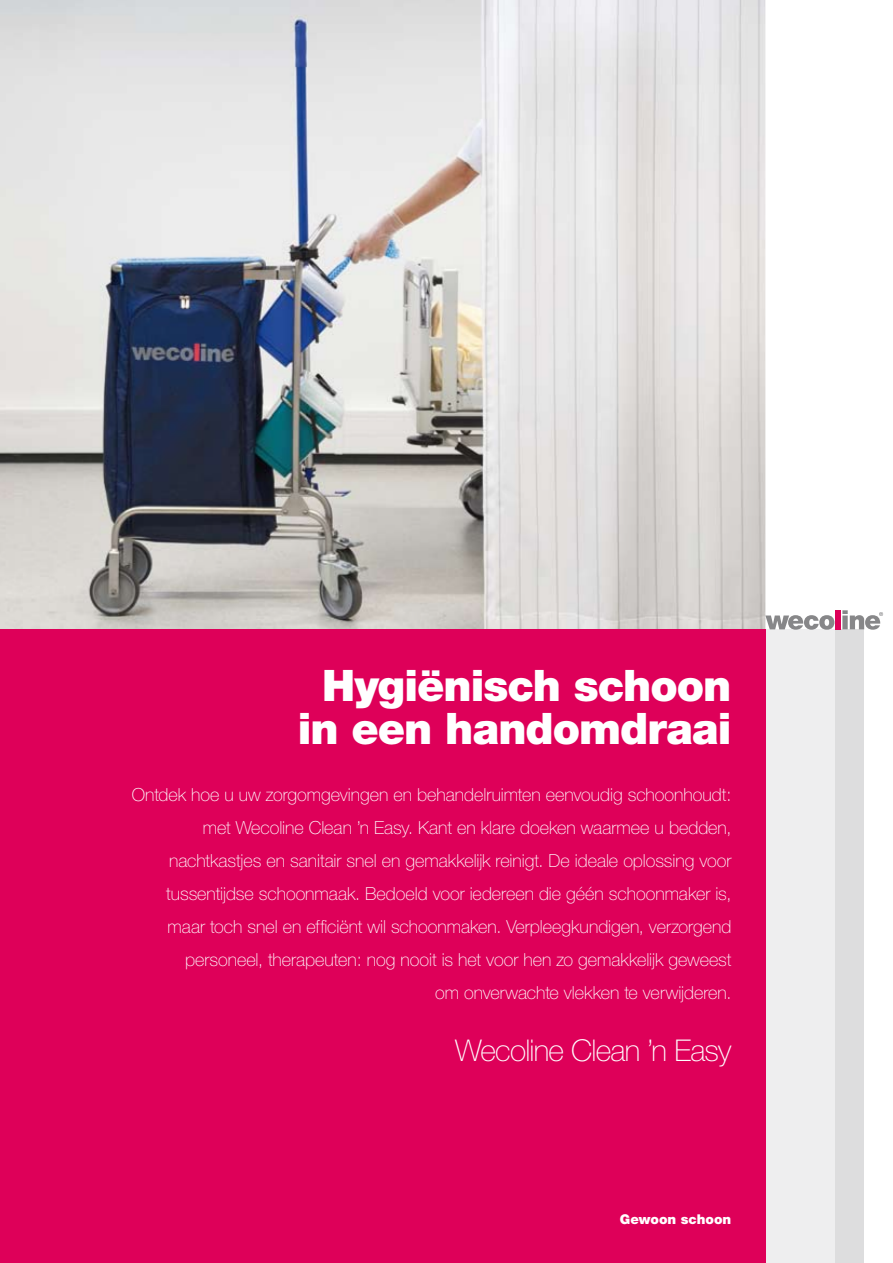
<style>
.page{position:relative;width:893px;height:1263px;background:#fff}
.page>*{position:absolute;margin:0;border:0;box-sizing:border-box;transform-origin:0 0}
.t1{font:900 43.5px/42.9px "Helvetica Neue";letter-spacing:-.025em;color:#fff;text-align:center}
.t2{font:100 30px "Helvetica Neue";letter-spacing:-.025em;color:#fff}
.t3{font:100 18px/33px "Helvetica Neue";color:#fff;text-align:right}
.t4{font:900 13.5px "Helvetica Neue";color:#fff}
</style>
<div class="page">
<img style="left:0;top:0;width:765px;height:629px">
<div style="left:765px;top:629px;width:73px;height:634px;background:#eeeeef"></div>
<div style="left:835px;top:629px;width:29px;height:634px;background:#ddddde"></div>
<div style="left:835px;top:610px;width:5px;height:19px;background:#de0059"></div>
<svg style="left:765px;top:615px;width:69px;height:15px"></svg>
<svg style="left:842px;top:610px;width:41px;height:20px"></svg>
<div style="left:0;top:629px;width:765px;height:634px;background:#de0059"></div>
<h1 class="t1" style="left:298px;top:668px;width:435px">Hygiënisch schoon in een handomdraai</h1>
<p class="t3" style="left:132px;top:780px;width:601px">Ontdek hoe u uw zorgomgevingen en behandelruimten eenvoudig schoonhoudt: met Wecoline Clean ’n Easy. Kant en klare doeken waarmee u bedden, nachtkastjes en sanitair snel en gemakkelijk reinigt. De ideale oplossing voor tussentijdse schoonmaak. Bedoeld voor iedereen die géén schoonmaker is, maar toch snel en efficiënt wil schoonmaken. Verpleegkundigen, verzorgend personeel, therapeuten: nog nooit is het voor hen zo gemakkelijk geweest<br>om onverwachte vlekken te verwijderen.</p>
<h2 class="t2" style="left:455px;top:1039px;width:277px">Wecoline Clean ’n Easy</h2>
<p class="t4" style="left:620px;top:1214px;width:113px">Gewoon schoon</p>
</div>
